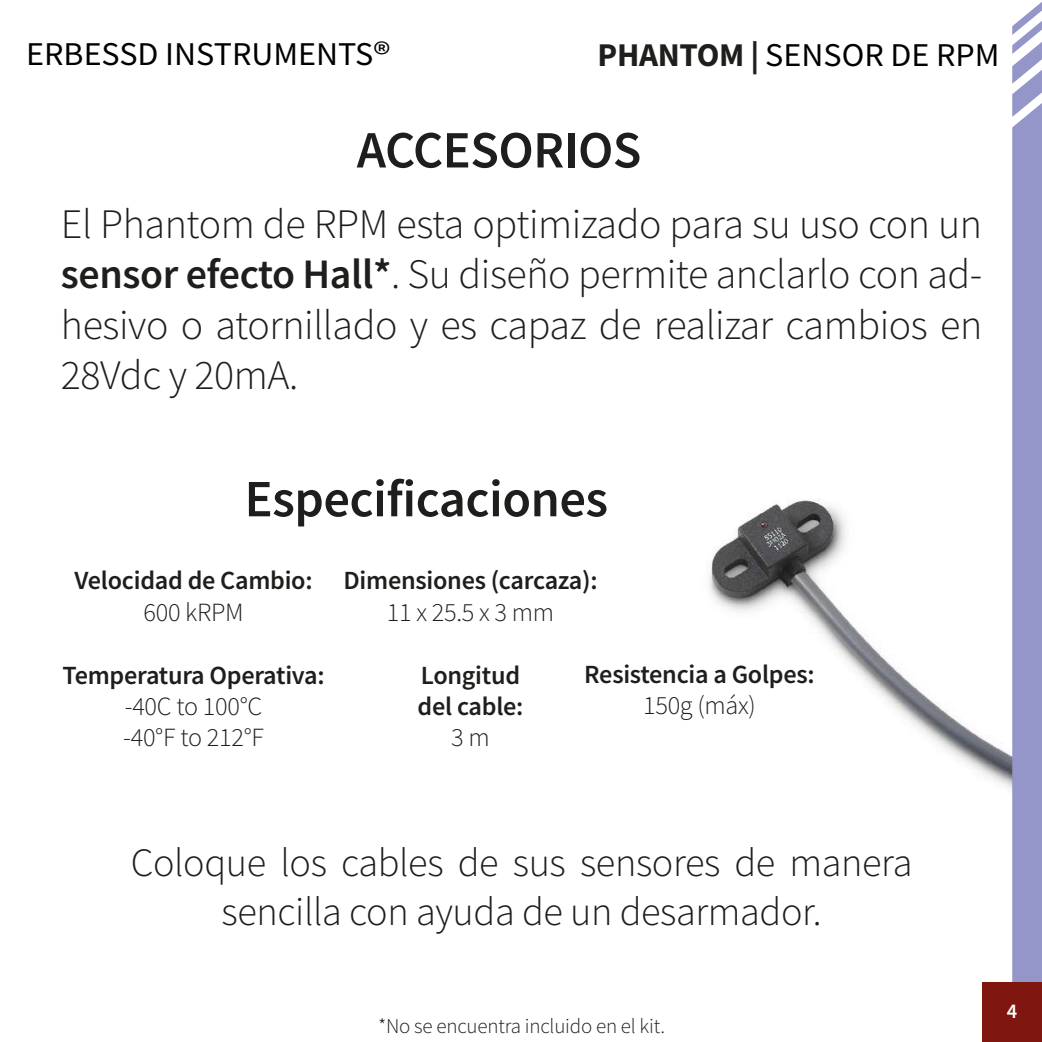
<style>
.page{position:relative;width:1042px;height:1042px;background:#fff}
.page>*{position:absolute;margin:0;border:0;box-sizing:border-box;transform-origin:0 0}
.t1{font:600 52.5px "Source Sans Pro";letter-spacing:-.01em;color:#1e1e1c}
.t2{font:300 42px/50.4px "Source Sans Pro";letter-spacing:-.01em;color:#1e1e1c;text-align:justify}
.t3{font:300 40.25px/48.3px "Source Sans Pro";letter-spacing:-.01em;color:#1d1d1b;text-align:center}
.t4{font:33.25px "Source Sans Pro";color:#010000}
.t5{font:600 26.25px/31.5px "Source Sans Pro";letter-spacing:-.01em;color:#1e1e1c}
.t6{font:300 26.25px/31.5px "Source Sans Pro";letter-spacing:-.01em;color:#1e1e1c}
.t7{font:300 21px "Source Sans Pro";letter-spacing:-.01em;color:#1e1e1c}
.t8{font:600 21px "Source Sans Pro";color:#fff}
.s1{font-weight:700;color:#1e1e1c}
.s2{font-weight:600}
</style>
<div class="page">
<img style="left:708px;top:499px;width:304px;height:290px">
<svg style="left:1012px;top:2px;width:30px;height:980px;background:#9a9bcc"></svg>
<div style="left:982px;top:982px;width:60px;height:60px;background:#7f1710"></div>
<p class="t4" style="left:26px;top:33px;width:365px">ERBESSD INSTRUMENTS®</p>
<p class="t4" style="left:597px;top:33px;width:404px"><span class="s1">PHANTOM |</span> SENSOR DE RPM</p>
<p class="t1" style="left:357px;top:116px;width:286px">ACCESORIOS</p>
<p class="t2" style="left:61px;top:199px;width:923px">El Phantom de RPM esta optimizado para su uso con un <span class="s2">sensor efecto Hall*</span>. Su diseño permite anclarlo con ad&shy;hesivo o atornillado y es capaz de realizar cambios en 28Vdc y 20mA.</p>
<p class="t1" style="left:244px;top:464px;width:365px">Especificaciones</p>
<p class="t5" style="left:75px;top:564px;width:240px">Velocidad de Cambio:</p>
<p class="t6" style="left:143px;top:596px;width:102px">600 kRPM</p>
<p class="t5" style="left:63px;top:659px;width:263px">Temperatura Operativa:</p>
<p class="t6" style="left:123px;top:690px;width:142px">-40C to 100°C -40°F to 212°F</p>
<p class="t5" style="left:343px;top:564px;width:256px">Dimensiones (carcaza):</p>
<p class="t6" style="left:387px;top:596px;width:169px">11 x 25.5 x 3 mm</p>
<p class="t5" style="left:418px;top:659px;width:107px">Longitud del cable:</p>
<p class="t6" style="left:451px;top:722px;width:40px">3 m</p>
<p class="t5" style="left:584px;top:658px;width:232px">Resistencia a Golpes:</p>
<p class="t6" style="left:643px;top:690px;width:114px">150g (máx)</p>
<p class="t3" style="left:131px;top:839px;width:783px">Coloque los cables de sus sensores de manera sencilla con ayuda de un desarmador.</p>
<p class="t7" style="left:378px;top:1013px;width:288px">*No se encuentra incluido en el kit.</p>
<p class="t8" style="left:1007px;top:997px;width:12px">4</p>
</div>
